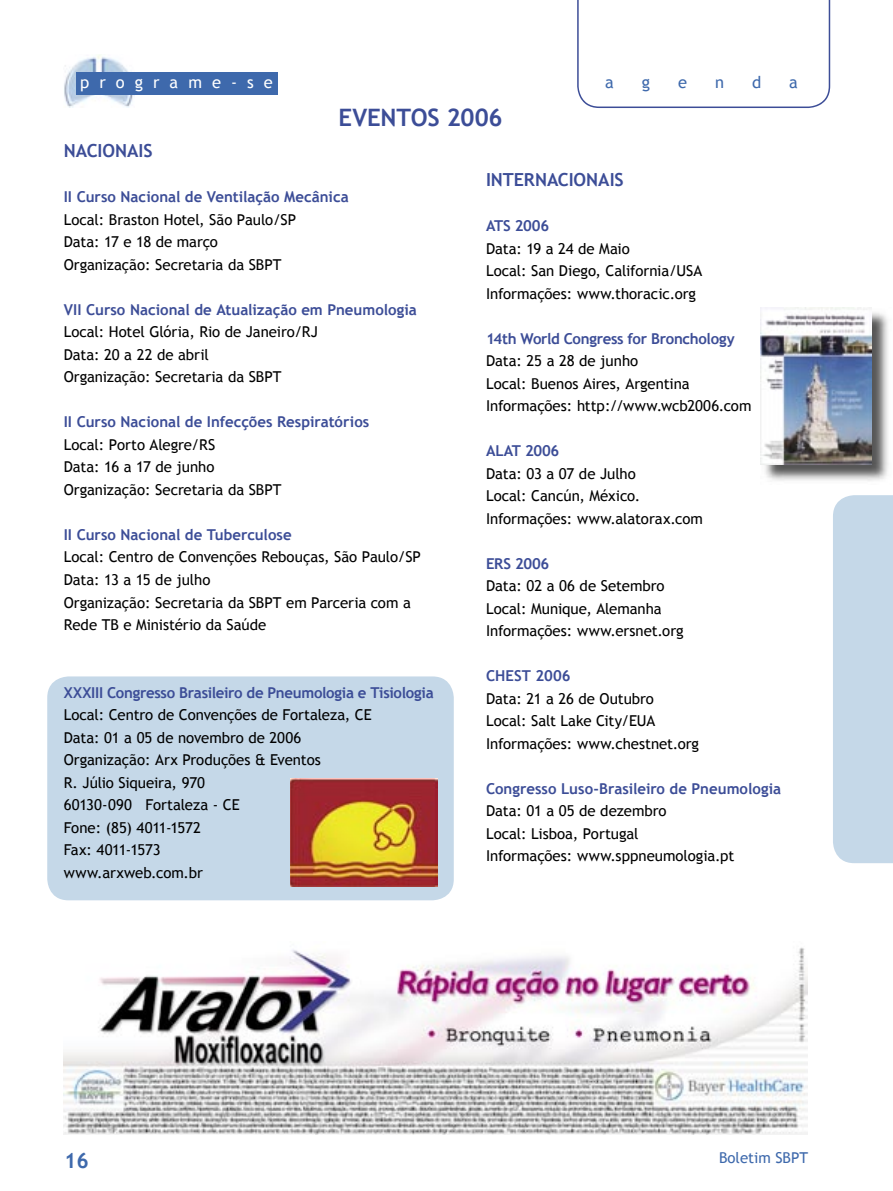
<style>
.page{position:relative;width:893px;height:1191px;background:#fff}
.page>*{position:absolute;margin:0;border:0;box-sizing:border-box;transform-origin:0 0}
.t1{font:700 24px "Trebuchet MS";letter-spacing:-.01em;color:#3c4d97}
.t2{font:700 21px "Trebuchet MS";color:#3e69ac}
.t3{font:700 18px "Trebuchet MS";letter-spacing:-.005em;color:#3c4d97}
.t4{font:16.5px "Trebuchet MS";letter-spacing:.61em;color:#fff}
.t5{font:16.5px "Trebuchet MS";color:#3e69ac}
.t6{font:15px/22.5px "Trebuchet MS";letter-spacing:-.005em;color:#000}
.t7{font:700 15px "Trebuchet MS";letter-spacing:-.005em;color:#3c4d97}
.t8{font:15px "Trebuchet MS";color:#3e69ac}
</style>
<div class="page">
<img style="left:64px;top:55px;width:70px;height:53px">
<div style="left:76px;top:72px;width:201px;height:22px;background:#3e69ac"></div>
<svg style="left:577px;top:0;width:253px;height:108px"></svg>
<div style="left:47px;top:676px;width:407px;height:224px;background:#c5d8e8"></div>
<div style="left:833px;top:495px;width:60px;height:368px;background:#c5d8e8"></div>
<img style="left:761px;top:308px;width:127px;height:173px">
<img style="left:760px;top:307px;width:111px;height:157px">
<img style="left:64px;top:947px;width:744px;height:187px">
<img style="left:290px;top:778px;width:147px;height:108px">
<p class="t4" style="left:80px;top:73px;width:194px">programe-se</p>
<p class="t5" style="left:605px;top:73px;width:10px">a</p>
<p class="t5" style="left:642px;top:73px;width:10px">g</p>
<p class="t5" style="left:678px;top:73px;width:10px">e</p>
<p class="t5" style="left:715px;top:73px;width:11px">n</p>
<p class="t5" style="left:752px;top:73px;width:11px">d</p>
<p class="t5" style="left:789px;top:73px;width:10px">a</p>
<h1 class="t1" style="left:338px;top:102px;width:166px">EVENTOS 2006</h1>
<p class="t3" style="left:64px;top:140px;width:90px">NACIONAIS</p>
<p class="t7" style="left:64px;top:188px;width:286px">II Curso Nacional de Ventilação Mecânica</p>
<p class="t6" style="left:64px;top:208px;width:234px">Local: Braston Hotel, São Paulo/SP<br>Data: 17 e 18 de março<br>Organização: Secretaria da SBPT</p>
<p class="t7" style="left:64px;top:300px;width:355px">VII Curso Nacional de Atualização em Pneumologia</p>
<p class="t6" style="left:64px;top:321px;width:256px">Local: Hotel Glória, Rio de Janeiro/RJ<br>Data: 20 a 22 de abril<br>Organização: Secretaria da SBPT</p>
<p class="t7" style="left:64px;top:413px;width:307px">II Curso Nacional de Infecções Respiratórios</p>
<p class="t6" style="left:64px;top:433px;width:219px">Local: Porto Alegre/RS<br>Data: 16 a 17 de junho<br>Organização: Secretaria da SBPT</p>
<p class="t7" style="left:64px;top:525px;width:229px">II Curso Nacional de Tuberculose</p>
<p class="t6" style="left:64px;top:546px;width:359px">Local: Centro de Convenções Rebouças, São Paulo/SP Data: 13 a 15 de julho<br>Organização: Secretaria da SBPT em Parceria com a Rede TB e Ministério da Saúde</p>
<p class="t3" style="left:486px;top:168px;width:139px">INTERNACIONAIS</p>
<p class="t7" style="left:486px;top:216px;width:65px">ATS 2006</p>
<p class="t6" style="left:486px;top:237px;width:218px">Data: 19 a 24 de Maio<br>Local: San Diego, California/USA<br>Informações: www.thoracic.org</p>
<p class="t7" style="left:486px;top:329px;width:250px">14th World Congress for Bronchology</p>
<p class="t6" style="left:486px;top:350px;width:267px">Data: 25 a 28 de junho<br>Local: Buenos Aires, Argentina<br>Informações: http://www.wcb2006.com</p>
<p class="t7" style="left:486px;top:441px;width:75px">ALAT 2006</p>
<p class="t6" style="left:486px;top:462px;width:218px">Data: 03 a 07 de Julho<br>Local: Cancún, México.<br>Informações: www.alatorax.com</p>
<p class="t7" style="left:486px;top:554px;width:65px">ERS 2006</p>
<p class="t6" style="left:486px;top:575px;width:199px">Data: 02 a 06 de Setembro<br>Local: Munique, Alemanha<br>Informações: www.ersnet.org</p>
<p class="t7" style="left:486px;top:666px;width:86px">CHEST 2006</p>
<p class="t6" style="left:486px;top:687px;width:215px">Data: 21 a 26 de Outubro<br>Local: Salt Lake City/EUA<br>Informações: www.chestnet.org</p>
<p class="t7" style="left:486px;top:779px;width:297px">Congresso Luso-Brasileiro de Pneumologia</p>
<p class="t6" style="left:486px;top:800px;width:250px">Data: 01 a 05 de dezembro<br>Local: Lisboa, Portugal<br>Informações: www.sppneumologia.pt</p>
<p class="t7" style="left:64px;top:683px;width:371px">XXXIII Congresso Brasileiro de Pneumologia e Tisiologia</p>
<p class="t6" style="left:64px;top:703px;width:310px">Local: Centro de Convenções de Fortaleza, CE<br>Data: 01 a 05 de novembro de 2006<br>Organização: Arx Produções &amp; Eventos<br>R. Júlio Siqueira, 970<br>60130-090 Fortaleza - CE<br>Fone: (85) 4011-1572<br>Fax: 4011-1573<br>www.arxweb.com.br</p>
<h2 class="t2" style="left:64px;top:1147px;width:26px">16</h2>
<p class="t8" style="left:719px;top:1149px;width:91px">Boletim SBPT</p>
</div>
